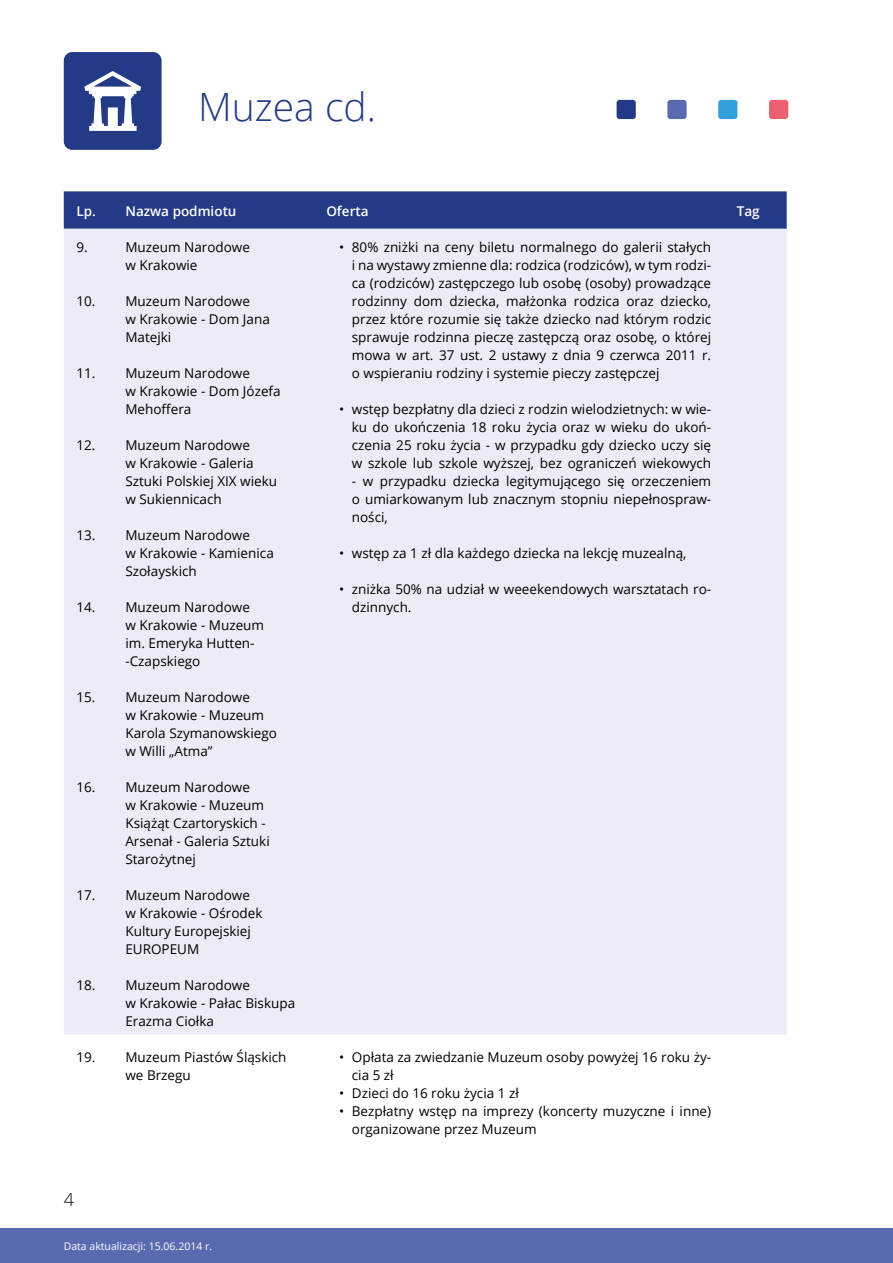
<style>
.page{position:relative;width:893px;height:1263px;background:#fff}
.page>*{position:absolute;margin:0;border:0;box-sizing:border-box;transform-origin:0 0}
.t1{font:300 39px "Open Sans";color:#233a86}
.t2{font:300 18px "Open Sans";color:#000}
.t3{font:13.5px/18px "Open Sans";color:#000}
.t4{font:600 13.5px "Open Sans";color:#fff}
.t5{font:10.5px "Open Sans";color:#fff}
</style>
<div class="page">
<div style="left:0;top:1229px;width:893px;height:34px;background:#5a6ab0"></div>
<div style="left:617px;top:100px;width:19px;height:19px;background:#233a86;border-radius:3px"></div>
<div style="left:667px;top:100px;width:20px;height:19px;background:#5a6ab0;border-radius:3px"></div>
<div style="left:718px;top:100px;width:19px;height:19px;background:#31a1dc;border-radius:3px"></div>
<div style="left:769px;top:100px;width:19px;height:19px;background:#ec5f6c;border-radius:3px"></div>
<div style="left:64px;top:52px;width:98px;height:98px;background:#233a86;border-radius:8px"></div>
<svg style="left:84px;top:71px;width:57px;height:60px"></svg>
<div style="left:64px;top:191px;width:723px;height:38px;background:#233a86"></div>
<div style="left:64px;top:229px;width:723px;height:806px;background:#ebecf7"></div>
<h1 class="t1" style="left:198px;top:80px;width:179px">Muzea cd.</h1>
<p class="t4" style="left:77px;top:202px;width:161px">Lp. Nazwa podmiotu</p>
<p class="t4" style="left:326px;top:202px;width:44px">Oferta</p>
<p class="t4" style="left:737px;top:202px;width:24px">Tag</p>
<p class="t3" style="left:77px;top:238px;width:13px">9.</p>
<p class="t3" style="left:125px;top:238px;width:126px">Muzeum Narodowe w Krakowie</p>
<p class="t3" style="left:352px;top:238px;width:361px;text-align:justify;text-indent:-13px">• 80% zniżki na ceny biletu normalnego do galerii stałych i na wystawy zmienne dla: rodzica (rodziców), w tym rodzi&shy;ca (rodziców) zastępczego lub osobę (osoby) prowadzące rodzinny dom dziecka, małżonka rodzica oraz dziecko, przez które rozumie się także dziecko nad którym rodzic sprawuje rodzinna pieczę zastępczą oraz osobę, o której mowa w art. 37 ust. 2 ustawy z dnia 9 czerwca 2011 r. o wspieraniu rodziny i systemie pieczy zastępczej</p>
<p class="t3" style="left:352px;top:400px;width:361px;text-align:justify;text-indent:-13px">• wstęp bezpłatny dla dzieci z rodzin wielodzietnych: w wie&shy;ku do ukończenia 18 roku życia oraz w wieku do ukoń&shy;czenia 25 roku życia - w przypadku gdy dziecko uczy się w szkole lub szkole wyższej, bez ograniczeń wiekowych</p>
<p class="t3" style="left:352px;top:472px;width:361px;text-align:justify">- w przypadku dziecka legitymującego się orzeczeniem o umiarkowanym lub znacznym stopniu niepełnospraw&shy;ności,</p>
<p class="t3" style="left:339px;top:544px;width:349px">• wstęp za 1 zł dla każdego dziecka na lekcję muzealną,</p>
<p class="t3" style="left:352px;top:580px;width:361px;text-indent:-13px">• zniżka 50% na udział w weeekendowych warsztatach ro&shy;dzinnych.</p>
<p class="t3" style="left:125px;top:292px;width:146px;text-indent:-49px">10. Muzeum Narodowe<br>w Krakowie - Dom Jana<br>Matejki</p>
<p class="t3" style="left:125px;top:364px;width:157px;text-indent:-49px">11. Muzeum Narodowe<br>w Krakowie - Dom Józefa<br>Mehoffera</p>
<p class="t3" style="left:125px;top:436px;width:153px;text-indent:-49px">12. Muzeum Narodowe<br>w Krakowie - Galeria<br>Sztuki Polskiej XIX wieku w Sukiennicach</p>
<p class="t3" style="left:125px;top:526px;width:150px;text-indent:-49px">13. Muzeum Narodowe<br>w Krakowie - Kamienica<br>Szołayskich</p>
<p class="t3" style="left:125px;top:598px;width:140px;text-indent:-49px">14. Muzeum Narodowe<br>w Krakowie - Muzeum im. Emeryka Hutten--Czapskiego</p>
<p class="t3" style="left:125px;top:688px;width:153px;text-indent:-49px">15. Muzeum Narodowe<br>w Krakowie - Muzeum<br>Karola Szymanowskiego w Willi „Atma”</p>
<p class="t3" style="left:125px;top:778px;width:146px;text-indent:-49px">16. Muzeum Narodowe<br>w Krakowie - Muzeum<br>Książąt Czartoryskich -<br>Arsenał - Galeria Sztuki<br>Starożytnej</p>
<p class="t3" style="left:125px;top:886px;width:138px;text-indent:-49px">17. Muzeum Narodowe w Krakowie - Ośrodek<br>Kultury Europejskiej<br>EUROPEUM</p>
<p class="t3" style="left:125px;top:976px;width:171px;text-indent:-49px">18. Muzeum Narodowe<br>w Krakowie - Pałac Biskupa<br>Erazma Ciołka</p>
<p class="t3" style="left:125px;top:1048px;width:163px;text-indent:-49px">19. Muzeum Piastów Śląskich we Brzegu</p>
<p class="t3" style="left:352px;top:1048px;width:361px;text-indent:-13px">• Opłata za zwiedzanie Muzeum osoby powyżej 16 roku ży&shy;cia 5 zł</p>
<p class="t3" style="left:339px;top:1084px;width:181px">• Dzieci do 16 roku życia 1 zł</p>
<p class="t3" style="left:352px;top:1102px;width:361px;text-indent:-13px">• Bezpłatny wstęp na imprezy (koncerty muzyczne i inne) organizowane przez Muzeum</p>
<h2 class="t2" style="left:64px;top:1187px;width:12px">4</h2>
<p class="t5" style="left:64px;top:1239px;width:150px">Data aktualizacji: 15.06.2014 r.</p>
</div>
